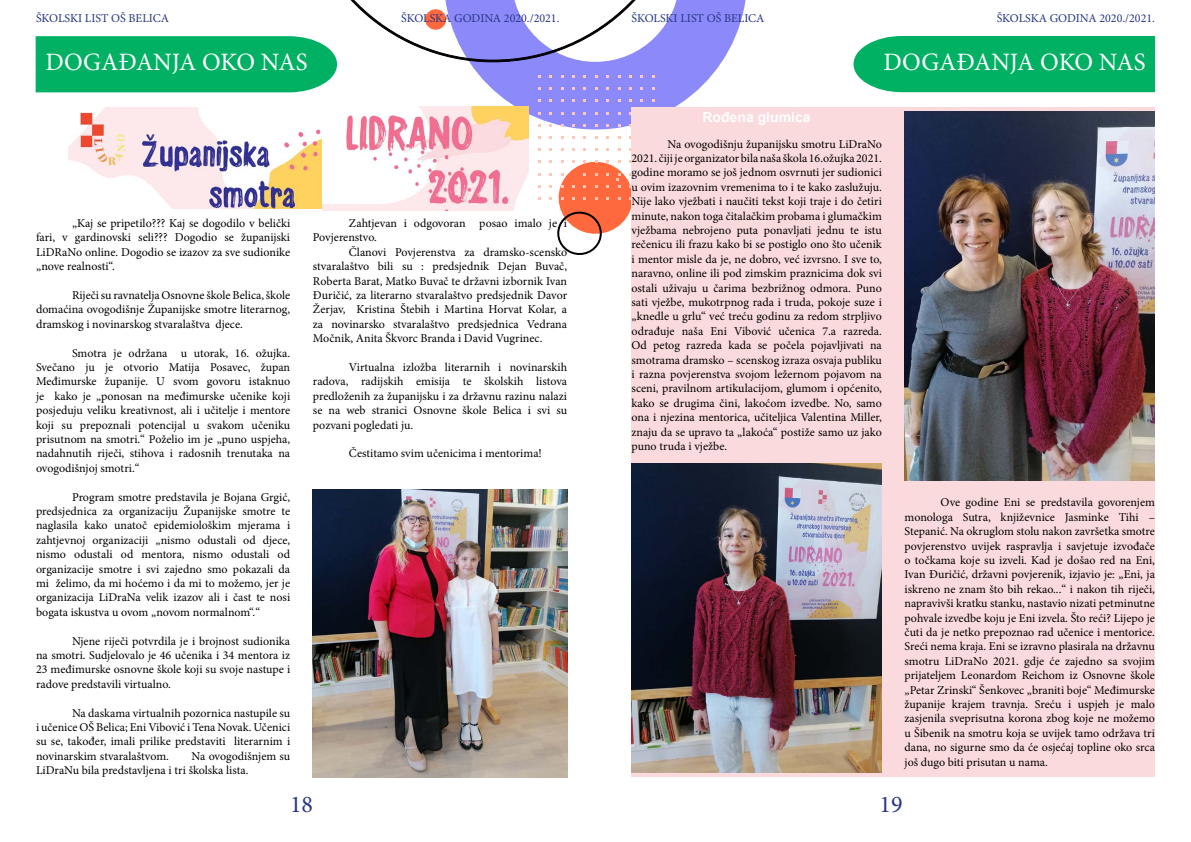
<style>
.page{position:relative;width:1191px;height:842px;background:#fff}
.page>*{position:absolute;margin:0;border:0;box-sizing:border-box;transform-origin:0 0}
.t1{font:25px "Minion Pro";color:#fff}
.t2{font:24px "Minion Pro";color:#283583}
.t3{font:700 14px "Arial";color:#fff}
.t4{font:12px/14.4px "Minion Pro";color:#000;text-align:justify}
.t5{font:12px "Minion Pro";color:#283583}
</style>
<div class="page">
<svg style="left:550px;top:160px;width:81px;height:95px"></svg>
<svg style="left:36px;top:0;width:710px;height:129px"></svg>
<div style="left:853px;top:36px;width:302px;height:56px;background:#00b063"></div>
<img style="left:69px;top:107px;width:253px;height:101px">
<img style="left:323px;top:107px;width:205px;height:103px">
<div style="left:631px;top:107px;width:524px;height:670px;background:#fadadd"></div>
<img style="left:904px;top:111px;width:251px;height:369px">
<img style="left:631px;top:463px;width:251px;height:310px">
<img style="left:313px;top:490px;width:254px;height:288px">
<p class="t5" style="left:36px;top:10px;width:135px">ŠKOLSKI LIST OŠ BELICA</p>
<p class="t5" style="left:401px;top:10px;width:160px">ŠKOLSKA GODINA 2020./2021.</p>
<p class="t5" style="left:631px;top:10px;width:135px">ŠKOLSKI LIST OŠ BELICA</p>
<p class="t5" style="left:996px;top:10px;width:160px">ŠKOLSKA GODINA 2020./2021.</p>
<h1 class="t1" style="left:45px;top:45px;width:264px">DOGAĐANJA OKO NAS</h1>
<h1 class="t1" style="left:883px;top:46px;width:264px">DOGAĐANJA OKO NAS</h1>
<p class="t4" style="left:36px;top:216px;width:256px;text-indent:36px">„Kaj se pripetilo??? Kaj se dogodilo v belički fari, v gardinovski seli??? Dogodio se županijski LiDRaNo online. Dogodio se izazov za sve sudionike „nove realnosti“.</p>
<p class="t4" style="left:36px;top:288px;width:256px;text-indent:36px">Riječi su ravnatelja Osnovne škole Belica, škole domaćina ovogodišnje Županijske smotre literarnog, dramskog i novinarskog stvaralaštva djece.</p>
<p class="t4" style="left:36px;top:346px;width:256px;text-indent:36px">Smotra je održana u utorak, 16. ožujka.<br>Svečano ju je otvorio Matija Posavec, župan Međimurske županije. U svom govoru istaknuo je kako je „ponosan na međimurske učenike koji posjeduju veliku kreativnost, ali i učitelje i mentore koji su prepoznali potencijal u svakom učeniku prisutnom na smotri.“ Poželio im je „puno uspjeha, nadahnutih riječi, stihova i radosnih trenutaka na ovogodišnjoj smotri.“</p>
<p class="t4" style="left:36px;top:490px;width:256px;text-indent:36px">Program smotre predstavila je Bojana Grgić, predsjednica za organizaciju Županijske smotre te naglasila kako unatoč epidemiološkim mjerama i zahtjevnoj organizaciji „nismo odustali od djece, nismo odustali od mentora, nismo odustali od organizacije smotre i svi zajedno smo pokazali da mi želimo, da mi hoćemo i da mi to možemo, jer je organizacija LiDraNa velik izazov ali i čast te nosi bogata iskustva u ovom „novom normalnom“.“</p>
<p class="t4" style="left:36px;top:634px;width:256px;text-indent:36px">Njene riječi potvrdila je i brojnost sudionika na smotri. Sudjelovalo je 46 učenika i 34 mentora iz 23 međimurske osnovne škole koji su svoje nastupe i radove predstavili virtualno.</p>
<p class="t4" style="left:36px;top:706px;width:256px;text-indent:36px">Na daskama virtualnih pozornica nastupile su i učenice OŠ Belica; Eni Vibović i Tena Novak. Učenici su se, također, imali prilike predstaviti literarnim i novinarskim stvaralaštvom.</p>
<p class="t4" style="left:36px;top:749px;width:256px;text-indent:156px">Na ovogodišnjem su<br>LiDraNu bila predstavljena i tri školska lista.</p>
<p class="t4" style="left:313px;top:216px;width:256px;text-indent:36px">Zahtjevan i odgovoran posao imalo je i<br>Povjerenstvo.</p>
<p class="t4" style="left:313px;top:245px;width:256px;text-indent:36px">Članovi Povjerenstva za dramsko-scensko stvaralaštvo bili su : predsjednik Dejan Buvač, Roberta Barat, Matko Buvač te državni izbornik Ivan Đuričić, za literarno stvaralaštvo predsjednik Davor Žerjav, Kristina Štebih i Martina Horvat Kolar, a za novinarsko stvaralaštvo predsjednica Vedrana Močnik, Anita Škvorc Branda i David Vugrinec.</p>
<p class="t4" style="left:313px;top:360px;width:256px;text-indent:36px">Virtualna izložba literarnih i novinarskih radova, radijskih emisija te školskih listova predloženih za županijsku i za državnu razinu nalazi se na web stranici Osnovne škole Belica i svi su pozvani pogledati ju.</p>
<p class="t4" style="left:349px;top:446px;width:194px">Čestitamo svim učenicima i mentorima!</p>
<p class="t3" style="left:702px;top:107px;width:110px">Rođena glumica</p>
<p class="t4" style="left:631px;top:137px;width:252px;text-indent:36px">Na ovogodišnju županijsku smotru LiDraNo 2021. čiji je organizator bila naša škola 16.ožujka 2021. godine moramo se još jednom osvrnuti jer sudionici u ovim izazovnim vremenima to i te kako zaslužuju.<br>Nije lako vježbati i naučiti tekst koji traje i do četiri minute, nakon toga čitalačkim probama i glumačkim vježbama nebrojeno puta ponavljati jednu te istu rečenicu ili frazu kako bi se postiglo ono što učenik i mentor misle da je, ne dobro, već izvrsno. I sve to, naravno, online ili pod zimskim praznicima dok svi ostali uživaju u čarima bezbrižnog odmora. Puno sati vježbe, mukotrpnog rada i truda, pokoje suze i „knedle u grlu“ već treću godinu za redom strpljivo odrađuje naša Eni Vibović učenica 7.a razreda.<br>Od petog razreda kada se počela pojavljivati na smotrama dramsko – scenskog izraza osvaja publiku i razna povjerenstva svojom ležernom pojavom na sceni, pravilnom artikulacijom, glumom i općenito, kako se drugima čini, lakoćom izvedbe. No, samo ona i njezina mentorica, učiteljica Valentina Miller, znaju da se upravo ta „lakoća“ postiže samo uz jako puno truda i vježbe.</p>
<p class="t4" style="left:904px;top:495px;width:252px;text-indent:36px">Ove godine Eni se predstavila govorenjem monologa Sutra, književnice Jasminke Tihi – Stepanić. Na okruglom stolu nakon završetka smotre povjerenstvo uvijek raspravlja i savjetuje izvođače o točkama koje su izveli. Kad je došao red na Eni, Ivan Đuričić, državni povjerenik, izjavio je: „Eni, ja iskreno ne znam što bih rekao...“ i nakon tih riječi, napravivši kratku stanku, nastavio nizati petminutne pohvale izvedbe koju je Eni izvela. Što reći? Lijepo je čuti da je netko prepoznao rad učenice i mentorice.<br>Sreći nema kraja. Eni se izravno plasirala na državnu smotru LiDraNo 2021. gdje će zajedno sa svojim prijateljem Leonardom Reichom iz Osnovne škole „Petar Zrinski“ Šenkovec „braniti boje“ Međimurske županije krajem travnja. Sreću i uspjeh je malo zasjenila sveprisutna korona zbog koje ne možemo u Šibenik na smotru koja se uvijek tamo održava tri dana, no sigurne smo da će osjećaj topline oko srca još dugo biti prisutan u nama.</p>
<h2 class="t2" style="left:290px;top:789px;width:25px">18</h2>
<h2 class="t2" style="left:879px;top:789px;width:25px">19</h2>
</div>
